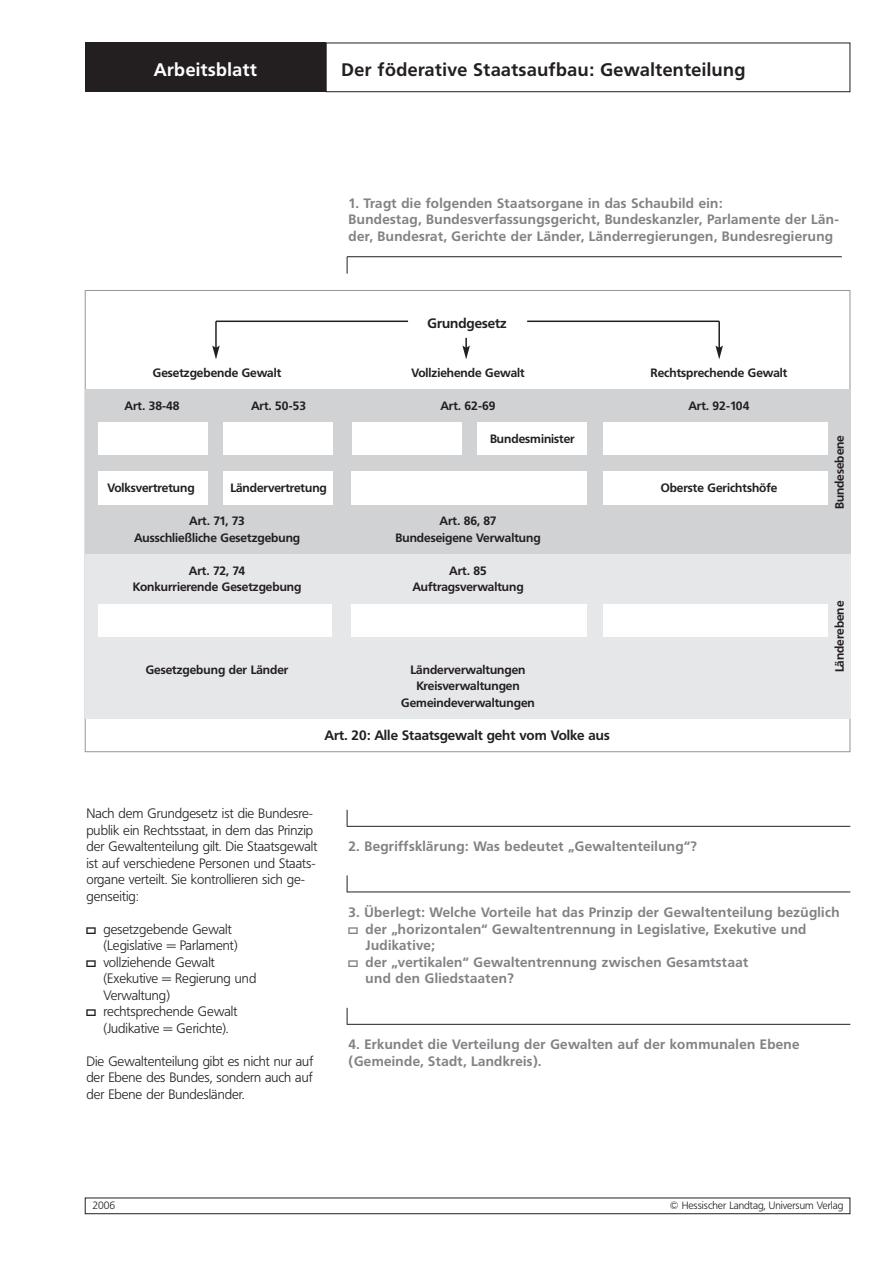
<style>
.page{position:relative;width:893px;height:1263px;background:#fff}
.page>*{position:absolute;margin:0;border:0;box-sizing:border-box;transform-origin:0 0}
.t1{font:700 18px "Frutiger BQ";letter-spacing:.03em;color:#231f20}
.t2{font:700 18px "Frutiger BQ";letter-spacing:.03em;color:#fff}
.t3{font:700 13.5px/16.5px "Frutiger BQ";letter-spacing:.03em;color:#808285}
.t4{font:300 13.5px/16.5px "Frutiger BQ";color:#231f20}
.t5{font:700 13.5px "Frutiger BQ";color:#231f20}
.t6{font:700 12px/16.5px "Frutiger BQ";color:#231f20;text-align:center}
.t7{font:300 10.5px "Frutiger BQ";color:#231f20}
.s1{font-family:"HI SCORE";font-weight:400;font-size:12px}
</style>
<div class="page">
<div style="left:85px;top:43px;width:241px;height:49px;background:#231f20"></div>
<div style="left:326px;top:43px;width:524px;height:49px;border:1px solid #231f20"></div>
<div style="left:85px;top:1198px;width:765px;height:16px;border:1px solid #231f20"></div>
<hr style="left:347px;top:256px;width:495px;height:1px;background:#231f20">
<hr style="left:347px;top:826px;width:503px;height:1px;background:#231f20">
<hr style="left:347px;top:892px;width:503px;height:1px;background:#231f20">
<hr style="left:347px;top:1024px;width:503px;height:1px;background:#231f20">
<svg style="left:347px;top:257px;width:1px;height:17px"></svg>
<svg style="left:347px;top:810px;width:1px;height:17px"></svg>
<svg style="left:347px;top:875px;width:1px;height:17px"></svg>
<svg style="left:347px;top:1008px;width:1px;height:17px"></svg>
<div style="left:85px;top:389px;width:765px;height:165px;background:#d1d2d4"></div>
<div style="left:85px;top:554px;width:765px;height:165px;background:#e6e7e9"></div>
<div style="left:352px;top:422px;width:109px;height:33px;background:#fff"></div>
<div style="left:477px;top:422px;width:109px;height:33px;background:#fff"></div>
<div style="left:603px;top:422px;width:224px;height:33px;background:#fff"></div>
<div style="left:603px;top:472px;width:224px;height:33px;background:#fff"></div>
<div style="left:603px;top:604px;width:224px;height:33px;background:#fff"></div>
<div style="left:351px;top:472px;width:235px;height:33px;background:#fff"></div>
<div style="left:351px;top:604px;width:235px;height:33px;background:#fff"></div>
<div style="left:98px;top:422px;width:110px;height:33px;background:#fff"></div>
<div style="left:223px;top:422px;width:110px;height:33px;background:#fff"></div>
<div style="left:98px;top:472px;width:110px;height:33px;background:#fff"></div>
<div style="left:98px;top:604px;width:233px;height:33px;background:#fff"></div>
<div style="left:223px;top:472px;width:110px;height:33px;background:#fff"></div>
<hr style="left:216px;top:321px;width:192px;height:1px;background:#231f20">
<hr style="left:527px;top:321px;width:192px;height:1px;background:#231f20">
<hr style="left:215px;top:321px;width:2px;height:27px;background:#231f20">
<svg style="left:212px;top:346px;width:8px;height:13px"></svg>
<hr style="left:718px;top:321px;width:2px;height:27px;background:#231f20">
<svg style="left:715px;top:346px;width:8px;height:13px"></svg>
<svg style="left:462px;top:338px;width:8px;height:21px"></svg>
<h1 class="t2" style="left:154px;top:62px;width:105px">Arbeitsblatt</h1>
<h1 class="t1" style="left:341px;top:62px;width:405px">Der föderative Staatsaufbau: Gewaltenteilung</h1>
<p class="t3" style="left:349px;top:196px;width:492px">1. Tragt die folgenden Staatsorgane in das Schaubild ein:<br>Bundestag, Bundesverfassungsgericht, Bundeskanzler, Parlamente der Län&shy;der, Bundesrat, Gerichte der Länder, Länderregierungen, Bundesregierung</p>
<p class="t5" style="left:427px;top:318px;width:81px">Grundgesetz</p>
<p class="t6" style="left:153px;top:365px;width:130px">Gesetzgebende Gewalt</p>
<p class="t6" style="left:411px;top:365px;width:115px">Vollziehende Gewalt</p>
<p class="t6" style="left:650px;top:365px;width:138px">Rechtsprechende Gewalt</p>
<p class="t6" style="left:125px;top:398px;width:57px">Art. 38-48</p>
<p class="t6" style="left:251px;top:398px;width:57px">Art. 50-53</p>
<p class="t6" style="left:440px;top:398px;width:57px">Art. 62-69</p>
<p class="t6" style="left:688px;top:398px;width:63px">Art. 92-104</p>
<p class="t6" style="left:490px;top:431px;width:86px">Bundesminister</p>
<p class="t6" style="left:107px;top:481px;width:89px">Volksvertretung</p>
<p class="t6" style="left:230px;top:481px;width:98px">Ländervertretung</p>
<p class="t6" style="left:661px;top:481px;width:118px">Oberste Gerichtshöfe</p>
<p class="t6" style="left:189px;top:514px;width:57px">Art. 71, 73</p>
<p class="t6" style="left:440px;top:514px;width:58px">Art. 86, 87</p>
<p class="t6" style="left:134px;top:530px;width:168px">Ausschließliche Gesetzgebung</p>
<p class="t6" style="left:395px;top:530px;width:147px">Bundeseigene Verwaltung</p>
<p class="t6" style="left:189px;top:563px;width:58px">Art. 72, 74</p>
<p class="t6" style="left:449px;top:563px;width:39px">Art. 85</p>
<p class="t6" style="left:133px;top:580px;width:170px">Konkurrierende Gesetzgebung</p>
<p class="t6" style="left:412px;top:580px;width:113px">Auftragsverwaltung</p>
<p class="t6" style="left:146px;top:662px;width:144px">Gesetzgebung der Länder</p>
<p class="t6" style="left:401px;top:662px;width:135px">Länderverwaltungen<br>Kreisverwaltungen<br>Gemeindeverwaltungen</p>
<p class="t5" style="left:324px;top:730px;width:287px">Art. 20: Alle Staatsgewalt geht vom Volke aus</p>
<p class="t6" style="left:832px;top:509px;width:76px;rotate:-90deg">Bundesebene</p>
<p class="t6" style="left:832px;top:672px;width:73px;rotate:-90deg">Länderebene</p>
<p class="t4" style="left:86px;top:806px;width:232px">Nach dem Grundgesetz ist die Bundesre&shy;publik ein Rechtsstaat, in dem das Prinzip der Gewaltenteilung gilt. Die Staatsgewalt ist auf verschiedene Personen und Staats&shy;organe verteilt. Sie kontrollieren sich ge&shy;genseitig:</p>
<p class="t4" style="left:86px;top:921px;width:147px"><span class="s1">o</span> gesetzgebende Gewalt</p>
<p class="t4" style="left:103px;top:938px;width:136px">(Legislative = Parlament)</p>
<p class="t4" style="left:86px;top:954px;width:130px"><span class="s1">o</span> vollziehende Gewalt</p>
<p class="t4" style="left:103px;top:971px;width:154px">(Exekutive = Regierung und</p>
<p class="t4" style="left:103px;top:987px;width:68px">Verwaltung)</p>
<p class="t4" style="left:86px;top:1004px;width:152px"><span class="s1">o</span> rechtsprechende Gewalt</p>
<p class="t4" style="left:103px;top:1020px;width:127px">(Judikative = Gerichte).</p>
<p class="t4" style="left:86px;top:1053px;width:228px;text-align:justify">Die Gewaltenteilung gibt es nicht nur auf der Ebene des Bundes, sondern auch auf der Ebene der Bundesländer.</p>
<p class="t3" style="left:349px;top:839px;width:350px">2. Begriffsklärung: Was bedeutet „Gewaltenteilung“?</p>
<p class="t3" style="left:349px;top:905px;width:492px">3. Überlegt: Welche Vorteile hat das Prinzip der Gewaltenteilung bezüglich</p>
<p class="t3" style="left:349px;top:922px;width:459px"><span class="s1">o</span> der „horizontalen“ Gewaltentrennung in Legislative, Exekutive und</p>
<p class="t3" style="left:366px;top:938px;width:71px">Judikative;</p>
<p class="t3" style="left:349px;top:955px;width:401px"><span class="s1">o</span> der „vertikalen“ Gewaltentrennung zwischen Gesamtstaat</p>
<p class="t3" style="left:366px;top:971px;width:150px">und den Gliedstaaten?</p>
<p class="t3" style="left:349px;top:1037px;width:452px">4. Erkundet die Verteilung der Gewalten auf der kommunalen Ebene (Gemeinde, Stadt, Landkreis).</p>
<p class="t7" style="left:92px;top:1200px;width:24px">2006</p>
<p class="t7" style="left:670px;top:1200px;width:175px">© Hessischer Landtag, Universum Verlag</p>
</div>
